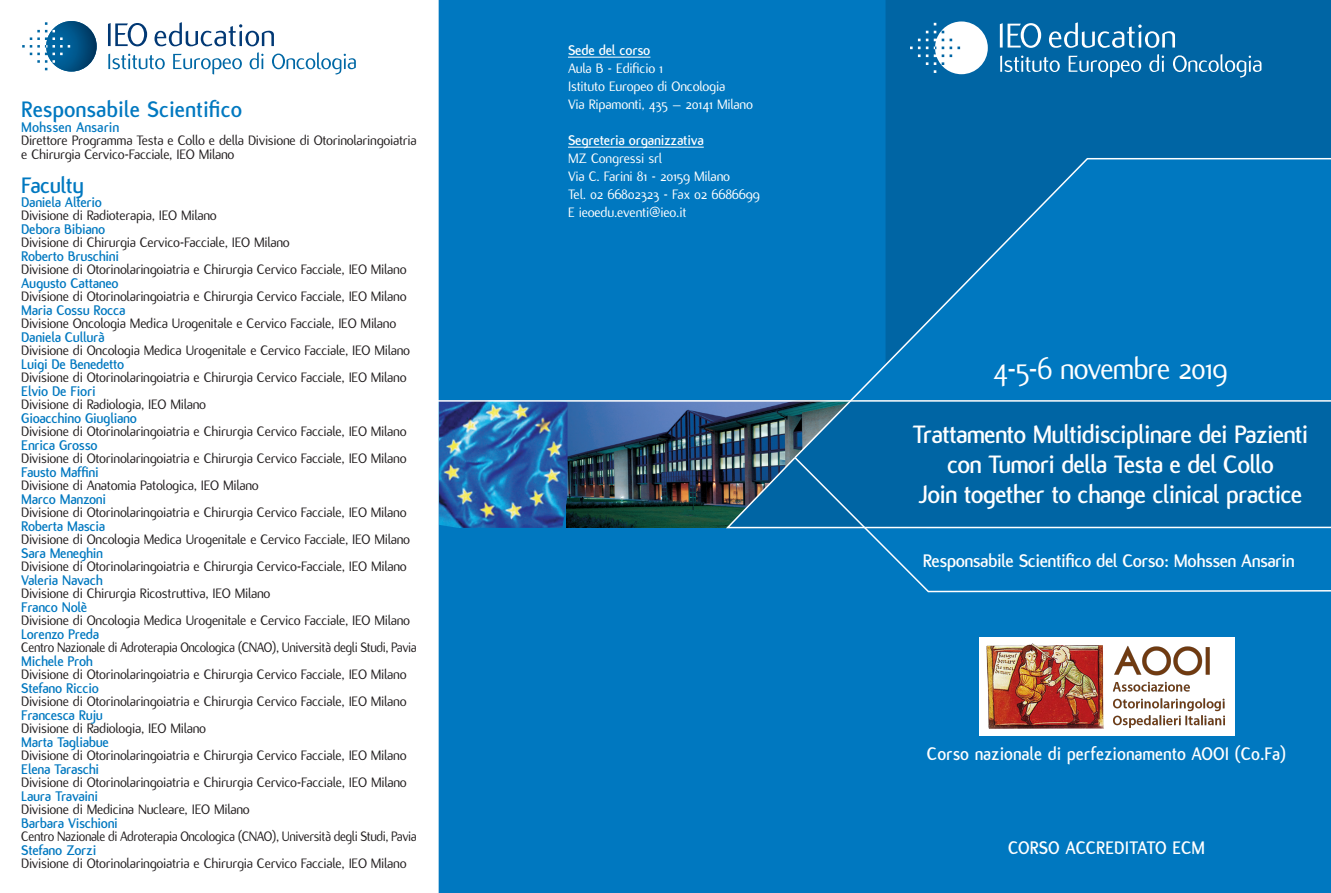
<style>
.page{position:relative;width:1331px;height:893px;background:#fff}
.page>*{position:absolute;margin:0;border:0;box-sizing:border-box;transform-origin:0 0}
.t1{font:33px "Flux";letter-spacing:-.03em;color:#fff}
.t2{font:700 27px "Flux";letter-spacing:-.03em;color:#fff}
.t3{font:700 24px "Flux";color:#0078c0}
.t4{font:700 24px "Flux";letter-spacing:-.02em;color:#0078c0}
.t5{font:700 19.5px "Flux";letter-spacing:-.015em;color:#fff;scale:.96 1}
.t6{font:700 19.5px "Flux";letter-spacing:-.015em;color:#fff}
.t7{font:15px/13.5px "Flux";letter-spacing:-.02em;color:#231f20}
.t8{font:700 15px "Flux";letter-spacing:-.02em;color:#0078c0}
.t9{font:15px "Flux";letter-spacing:-.015em;color:#fff}
.t10{font:15px "Flux";letter-spacing:-.02em;color:#231f20;scale:.95 1}
.t11{font:700 15px "Flux";letter-spacing:-.015em;color:#fff}
.t12{font:700 15px "Flux";color:#0078c0}
</style>
<div class="page">
<div style="left:439px;top:0;width:892px;height:893px;background:#0078c0"></div>
<img style="left:439px;top:402px;width:285px;height:126px">
<hr style="left:568px;top:57px;width:82px;height:1px;background:#fff">
<hr style="left:568px;top:147px;width:136px;height:1px;background:#fff">
<div style="left:885px;top:0;width:446px;height:157px;background:#0065a4"></div>
<div style="left:793px;top:529px;width:538px;height:64px;background:#0078c0"></div>
<svg style="left:793px;top:157px;width:538px;height:243px"></svg>
<hr style="left:406px;top:400px;width:925px;height:2px;background:#fff">
<svg style="left:724px;top:400px;width:607px;height:129px"></svg>
<svg style="left:1000px;top:55px;width:60px;height:17px"></svg>
<svg style="left:1069px;top:56px;width:72px;height:22px"></svg>
<svg style="left:1149px;top:54px;width:15px;height:18px"></svg>
<svg style="left:1173px;top:54px;width:88px;height:24px"></svg>
<svg style="left:910px;top:21px;width:78px;height:53px"></svg>
<svg style="left:1000px;top:23px;width:41px;height:25px"></svg>
<svg style="left:1049px;top:22px;width:126px;height:26px"></svg>
<svg style="left:22px;top:21px;width:75px;height:51px"></svg>
<svg style="left:108px;top:22px;width:248px;height:53px"></svg>
<div style="left:979px;top:638px;width:255px;height:98px;background:#fff"></div>
<img style="left:987px;top:644px;width:238px;height:84px">
<p class="t3" style="left:21px;top:96px;width:222px">Responsabile Scientifico</p>
<p class="t12" style="left:21px;top:119px;width:100px">Mohssen Ansarin</p>
<p class="t7" style="left:21px;top:134px;width:397px">Direttore Programma Testa e Collo e della Divisione di Otorinolaringoiatria e Chirurgia Cervico-Facciale, IEO Milano</p>
<p class="t4" style="left:21px;top:172px;width:64px">Faculty</p>
<p class="t8" style="left:21px;top:194px;width:82px">Daniela Alterio</p>
<p class="t7" style="left:21px;top:209px;width:197px">Divisione di Radioterapia, IEO Milano</p>
<p class="t8" style="left:21px;top:221px;width:86px">Debora Bibiano</p>
<p class="t7" style="left:21px;top:236px;width:270px">Divisione di Chirurgia Cervico-Facciale, IEO Milano</p>
<p class="t8" style="left:21px;top:248px;width:99px">Roberto Bruschini</p>
<p class="t7" style="left:21px;top:263px;width:387px">Divisione di Otorinolaringoiatria e Chirurgia Cervico Facciale, IEO Milano</p>
<p class="t8" style="left:21px;top:275px;width:99px">Augusto Cattaneo</p>
<p class="t7" style="left:21px;top:290px;width:387px">Divisione di Otorinolaringoiatria e Chirurgia Cervico Facciale, IEO Milano</p>
<p class="t8" style="left:21px;top:302px;width:106px">Maria Cossu Rocca</p>
<p class="t7" style="left:21px;top:317px;width:377px">Divisione Oncologia Medica Urogenitale e Cervico Facciale, IEO Milano</p>
<p class="t8" style="left:21px;top:329px;width:85px">Daniela Cullurà</p>
<p class="t7" style="left:21px;top:344px;width:390px">Divisione di Oncologia Medica Urogenitale e Cervico Facciale, IEO Milano</p>
<p class="t8" style="left:21px;top:356px;width:105px">Luigi De Benedetto</p>
<p class="t7" style="left:21px;top:371px;width:387px">Divisione di Otorinolaringoiatria e Chirurgia Cervico Facciale, IEO Milano</p>
<p class="t8" style="left:21px;top:383px;width:76px">Elvio De Fiori</p>
<p class="t7" style="left:21px;top:398px;width:186px">Divisione di Radiologia, IEO Milano</p>
<p class="t8" style="left:21px;top:410px;width:117px">Gioacchino Giugliano</p>
<p class="t7" style="left:21px;top:425px;width:387px">Divisione di Otorinolaringoiatria e Chirurgia Cervico Facciale, IEO Milano</p>
<p class="t8" style="left:21px;top:437px;width:78px">Enrica Grosso</p>
<p class="t7" style="left:21px;top:452px;width:387px">Divisione di Otorinolaringoiatria e Chirurgia Cervico Facciale, IEO Milano</p>
<p class="t8" style="left:21px;top:464px;width:79px">Fausto Maffini</p>
<p class="t7" style="left:21px;top:479px;width:239px">Divisione di Anatomia Patologica, IEO Milano</p>
<p class="t8" style="left:21px;top:491px;width:86px">Marco Manzoni</p>
<p class="t7" style="left:21px;top:506px;width:387px">Divisione di Otorinolaringoiatria e Chirurgia Cervico Facciale, IEO Milano</p>
<p class="t8" style="left:21px;top:518px;width:85px">Roberta Mascia</p>
<p class="t7" style="left:21px;top:533px;width:390px">Divisione di Oncologia Medica Urogenitale e Cervico Facciale, IEO Milano</p>
<p class="t8" style="left:21px;top:545px;width:83px">Sara Meneghin</p>
<p class="t7" style="left:21px;top:560px;width:387px">Divisione di Otorinolaringoiatria e Chirurgia Cervico-Facciale, IEO Milano</p>
<p class="t8" style="left:21px;top:572px;width:83px">Valeria Navach</p>
<p class="t7" style="left:21px;top:587px;width:251px">Divisione di Chirurgia Ricostruttiva, IEO Milano</p>
<p class="t8" style="left:21px;top:599px;width:68px">Franco Nolè</p>
<p class="t7" style="left:21px;top:614px;width:390px">Divisione di Oncologia Medica Urogenitale e Cervico Facciale, IEO Milano</p>
<p class="t8" style="left:21px;top:626px;width:79px">Lorenzo Preda</p>
<p class="t10" style="left:21px;top:639px;width:418px">Centro Nazionale di Adroterapia Oncologica (CNAO), Università degli Studi, Pavia</p>
<p class="t8" style="left:21px;top:653px;width:73px">Michele Proh</p>
<p class="t7" style="left:21px;top:668px;width:387px">Divisione di Otorinolaringoiatria e Chirurgia Cervico Facciale, IEO Milano</p>
<p class="t8" style="left:21px;top:680px;width:79px">Stefano Riccio</p>
<p class="t7" style="left:21px;top:695px;width:387px">Divisione di Otorinolaringoiatria e Chirurgia Cervico Facciale, IEO Milano</p>
<p class="t8" style="left:21px;top:707px;width:83px">Francesca Ruju</p>
<p class="t7" style="left:21px;top:722px;width:186px">Divisione di Radiologia, IEO Milano</p>
<p class="t8" style="left:21px;top:734px;width:89px">Marta Tagliabue</p>
<p class="t7" style="left:21px;top:749px;width:387px">Divisione di Otorinolaringoiatria e Chirurgia Cervico Facciale, IEO Milano</p>
<p class="t8" style="left:21px;top:761px;width:79px">Elena Taraschi</p>
<p class="t7" style="left:21px;top:776px;width:387px">Divisione di Otorinolaringoiatria e Chirurgia Cervico-Facciale, IEO Milano</p>
<p class="t8" style="left:21px;top:788px;width:78px">Laura Travaini</p>
<p class="t7" style="left:21px;top:803px;width:230px">Divisione di Medicina Nucleare, IEO Milano</p>
<p class="t8" style="left:21px;top:815px;width:98px">Barbara Vischioni</p>
<p class="t10" style="left:21px;top:828px;width:418px">Centro Nazionale di Adroterapia Oncologica (CNAO), Università degli Studi, Pavia</p>
<p class="t8" style="left:21px;top:842px;width:77px">Stefano Zorzi</p>
<p class="t7" style="left:21px;top:857px;width:387px">Divisione di Otorinolaringoiatria e Chirurgia Cervico Facciale, IEO Milano</p>
<p class="t11" style="left:568px;top:42px;width:84px">Sede del corso</p>
<p class="t9" style="left:568px;top:60px;width:97px">Aula B - Edificio 1</p>
<p class="t9" style="left:568px;top:78px;width:159px">Istituto Europeo di Oncologia</p>
<p class="t9" style="left:568px;top:96px;width:187px">Via Ripamonti, 435 – 20141 Milano</p>
<p class="t11" style="left:568px;top:132px;width:137px">Segreteria organizzativa</p>
<p class="t9" style="left:568px;top:150px;width:96px">MZ Congressi srl</p>
<p class="t9" style="left:568px;top:168px;width:164px">Via C. Farini 81 - 20159 Milano</p>
<p class="t9" style="left:568px;top:186px;width:193px">Tel. 02 66802323 - Fax 02 6686699</p>
<p class="t9" style="left:568px;top:204px;width:120px">E ieoedu.eventi@ieo.it</p>
<p class="t1" style="left:993px;top:351px;width:236px">4-5-6 novembre 2019</p>
<p class="t2" style="left:912px;top:419px;width:397px">Trattamento Multidisciplinare dei Pazienti</p>
<p class="t2" style="left:947px;top:449px;width:328px">con Tumori della Testa e del Collo</p>
<p class="t2" style="left:918px;top:479px;width:385px">Join together to change clinical practice</p>
<p class="t6" style="left:923px;top:550px;width:373px">Responsabile Scientifico del Corso: Mohssen Ansarin</p>
<p class="t5" style="left:927px;top:743px;width:376px">Corso nazionale di perfezionamento AOOI (Co.Fa)</p>
<p class="t5" style="left:1008px;top:836px;width:207px">CORSO ACCREDITATO ECM</p>
</div>
